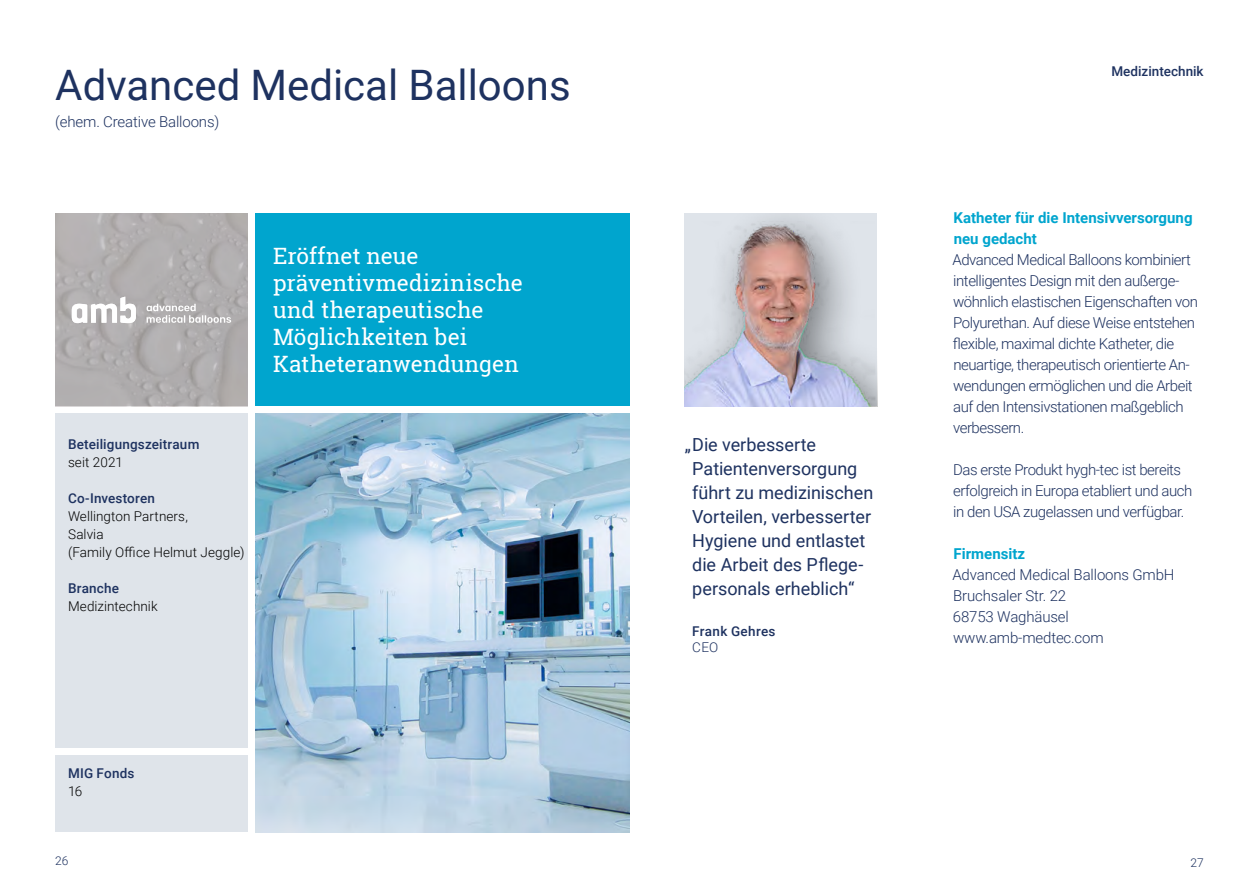
<style>
.page{position:relative;width:1259px;height:893px;background:#fff}
.page>*{position:absolute;margin:0;border:0;box-sizing:border-box;transform-origin:0 0}
.t1{font:42px "Roboto";color:#1e3260}
.t2{font:22.5px/27px "Roboto Slab";color:#fff}
.t3{font:18px/24px "Roboto";color:#1e3260}
.t4{font:300 15px/21px "Roboto";letter-spacing:-.03em;color:#1e3260}
.t5{font:300 15px/21px "Roboto";letter-spacing:-.01em;color:#1e3260}
.t6{font:700 15px/21px "Roboto";color:#00a5ce}
.t7{font:300 13.5px/18px "Roboto";letter-spacing:.005em;color:#000}
.t8{font:500 13.5px "Roboto";letter-spacing:.01em;color:#1e3260}
.t9{font:300 13.5px "Roboto";color:#1e3260}
.t10{font:300 12px "Roboto";color:#1e3260}
</style>
<div class="page">
<div style="left:255px;top:214px;width:374px;height:192px;background:#00a5ce"></div>
<div style="left:55px;top:755px;width:193px;height:77px;background:#dfe4ea"></div>
<div style="left:55px;top:414px;width:193px;height:334px;background:#dfe4ea"></div>
<img style="left:55px;top:214px;width:193px;height:192px">
<svg style="left:147px;top:304px;width:84px;height:19px;background:#c2c0c1"></svg>
<svg style="left:72px;top:297px;width:64px;height:26px"></svg>
<img style="left:255px;top:414px;width:374px;height:418px">
<div style="left:685px;top:214px;width:192px;height:192px;background:#000;opacity:.5"></div>
<img style="left:685px;top:222px;width:192px;height:184px">
<h1 class="t1" style="left:55px;top:55px;width:517px">Advanced Medical Balloons</h1>
<p class="t8" style="left:1111px;top:62px;width:94px">Medizintechnik</p>
<p class="t5" style="left:55px;top:111px;width:166px">(ehem. Creative Balloons)</p>
<p class="t8" style="left:68px;top:435px;width:133px">Beteiligungszeitraum</p>
<p class="t7" style="left:68px;top:453px;width:56px">seit 2021</p>
<p class="t8" style="left:68px;top:489px;width:89px">Co-Investoren</p>
<p class="t7" style="left:68px;top:507px;width:178px">Wellington Partners,<br>Salvia<br>(Family Office Helmut Jeggle)</p>
<p class="t8" style="left:68px;top:579px;width:53px">Branche</p>
<p class="t7" style="left:68px;top:597px;width:91px">Medizintechnik</p>
<h2 class="t2" style="left:273px;top:242px;width:251px">Eröffnet neue präventivmedizinische und therapeutische<br>Möglichkeiten bei<br>Katheteranwendungen</h2>
<p class="t8" style="left:68px;top:764px;width:68px">MIG Fonds</p>
<p class="t7" style="left:68px;top:782px;width:16px">16</p>
<p class="t3" style="left:692px;top:432px;width:182px;text-indent:-8px">„Die verbesserte<br>Patientenversorgung führt zu medizinischen<br>Vorteilen, verbesserter<br>Hygiene und entlastet die Arbeit des Pflege&shy;personals erheblich“</p>
<p class="t8" style="left:692px;top:621px;width:85px">Frank Gehres</p>
<p class="t9" style="left:692px;top:638px;width:28px">CEO</p>
<p class="t6" style="left:953px;top:207px;width:240px">Katheter für die Intensivversorgung neu gedacht</p>
<p class="t4" style="left:952px;top:249px;width:247px">Advanced Medical Balloons kombiniert intelligentes Design mit den außerge&shy;wöhnlich elastischen Eigenschaften von Polyurethan. Auf diese Weise entstehen flexible, maximal dichte Katheter, die neuartige, therapeutisch orientierte An&shy;wendungen ermöglichen und die Arbeit auf den Intensivstationen maßgeblich verbessern.</p>
<p class="t4" style="left:953px;top:459px;width:241px">Das erste Produkt hygh‑tec ist bereits erfolgreich in Europa etabliert und auch in den USA zugelassen und verfügbar.</p>
<p class="t6" style="left:953px;top:543px;width:73px">Firmensitz</p>
<p class="t5" style="left:952px;top:564px;width:224px">Advanced Medical Balloons GmbH<br>Bruchsaler Str. 22<br>68753 Waghäusel www.amb-medtec.com</p>
<p class="t10" style="left:55px;top:853px;width:15px">26</p>
<p class="t10" style="left:1190px;top:854px;width:15px">27</p>
</div>
